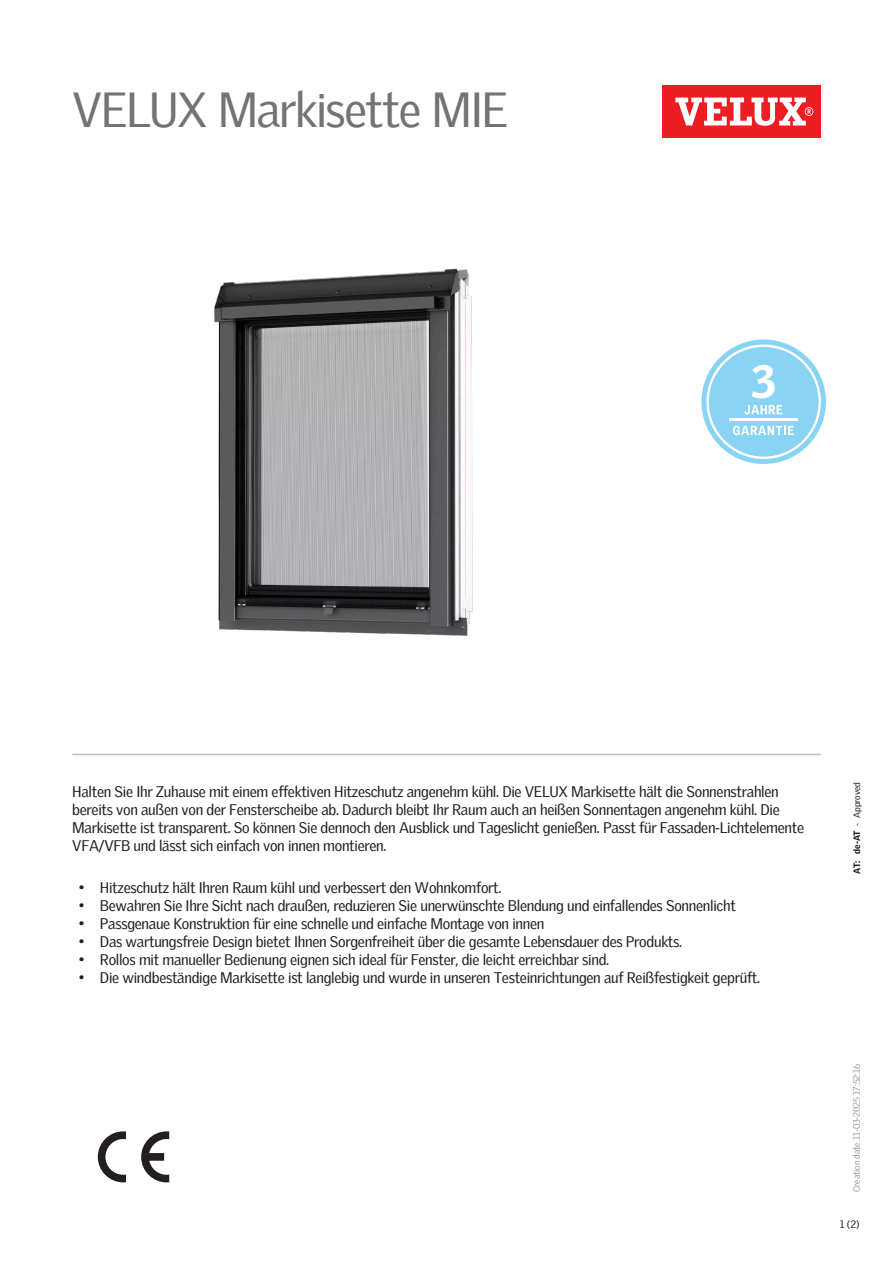
<style>
.page{position:relative;width:893px;height:1263px;background:#fff}
.page>*{position:absolute;margin:0;border:0;box-sizing:border-box;transform-origin:0 0}
.Headline{font:48px "Velux Gothic";letter-spacing:-.035em;color:#737371}
.t1{font:900 45.3px "Velux Gothic";color:#fff}
.Body_Regular{font:15px/18px "Velux Gothic";letter-spacing:-.02em;color:#231f20}
.t2{font:10.5px "Velux Gothic";color:#231f20}
.t3{font:300 9px "Velux Gothic";color:#7c7e81}
.t4{font:9px "Velux Gothic";color:#231f20}
.s1{font-weight:900}
</style>
<div class="page">
<div style="left:662px;top:85px;width:159px;height:53px;background:#ee1d23"></div>
<svg style="left:675px;top:98px;width:138px;height:28px"></svg>
<hr style="left:72px;top:754px;width:749px;height:1px;background:#bcbdbb">
<svg style="left:141px;top:1131px;width:28px;height:51px"></svg>
<svg style="left:98px;top:1131px;width:28px;height:51px"></svg>
<img style="left:214px;top:268px;width:259px;height:368px">
<svg style="left:701px;top:339px;width:125px;height:125px"></svg>
<p class="Headline" style="left:72px;top:74px;width:437px">VELUX Markisette MIE</p>
<p class="t1" style="left:751px;top:353px;width:26px">3</p>
<p class="Body_Regular" style="left:72px;top:781px;width:733px">Halten Sie Ihr Zuhause mit einem effektiven Hitzeschutz angenehm kühl. Die VELUX Markisette hält die Sonnenstrahlen bereits von außen von der Fensterscheibe ab. Dadurch bleibt Ihr Raum auch an heißen Sonnentagen angenehm kühl. Die Markisette ist transparent. So können Sie dennoch den Ausblick und Tageslicht genießen. Passt für Fassaden-Lichtelemente VFA/VFB und lässt sich einfach von innen montieren.</p>
<p class="Body_Regular" style="left:79px;top:878px;width:424px">• Hitzeschutz hält Ihren Raum kühl und verbessert den Wohnkomfort.</p>
<p class="Body_Regular" style="left:79px;top:896px;width:659px">• Bewahren Sie Ihre Sicht nach draußen, reduzieren Sie unerwünschte Blendung und einfallendes Sonnenlicht</p>
<p class="Body_Regular" style="left:79px;top:914px;width:467px">• Passgenaue Konstruktion für eine schnelle und einfache Montage von innen</p>
<p class="Body_Regular" style="left:79px;top:932px;width:605px">• Das wartungsfreie Design bietet Ihnen Sorgenfreiheit über die gesamte Lebensdauer des Produkts.</p>
<p class="Body_Regular" style="left:79px;top:950px;width:532px">• Rollos mit manueller Bedienung eignen sich ideal für Fenster, die leicht erreichbar sind.</p>
<p class="Body_Regular" style="left:79px;top:968px;width:683px">• Die windbeständige Markisette ist langlebig und wurde in unseren Testeinrichtungen auf Reißfestigkeit geprüft.</p>
<p class="t4" style="left:850px;top:874px;width:93px;rotate:-90deg"><span class="s1">AT: de-AT</span> - Approved</p>
<p class="t3" style="left:850px;top:1192px;width:130px;rotate:-90deg">Creation date 11-03-2025 17:52:16</p>
<p class="t2" style="left:840px;top:1216px;width:21px">1 (2)</p>
</div>
